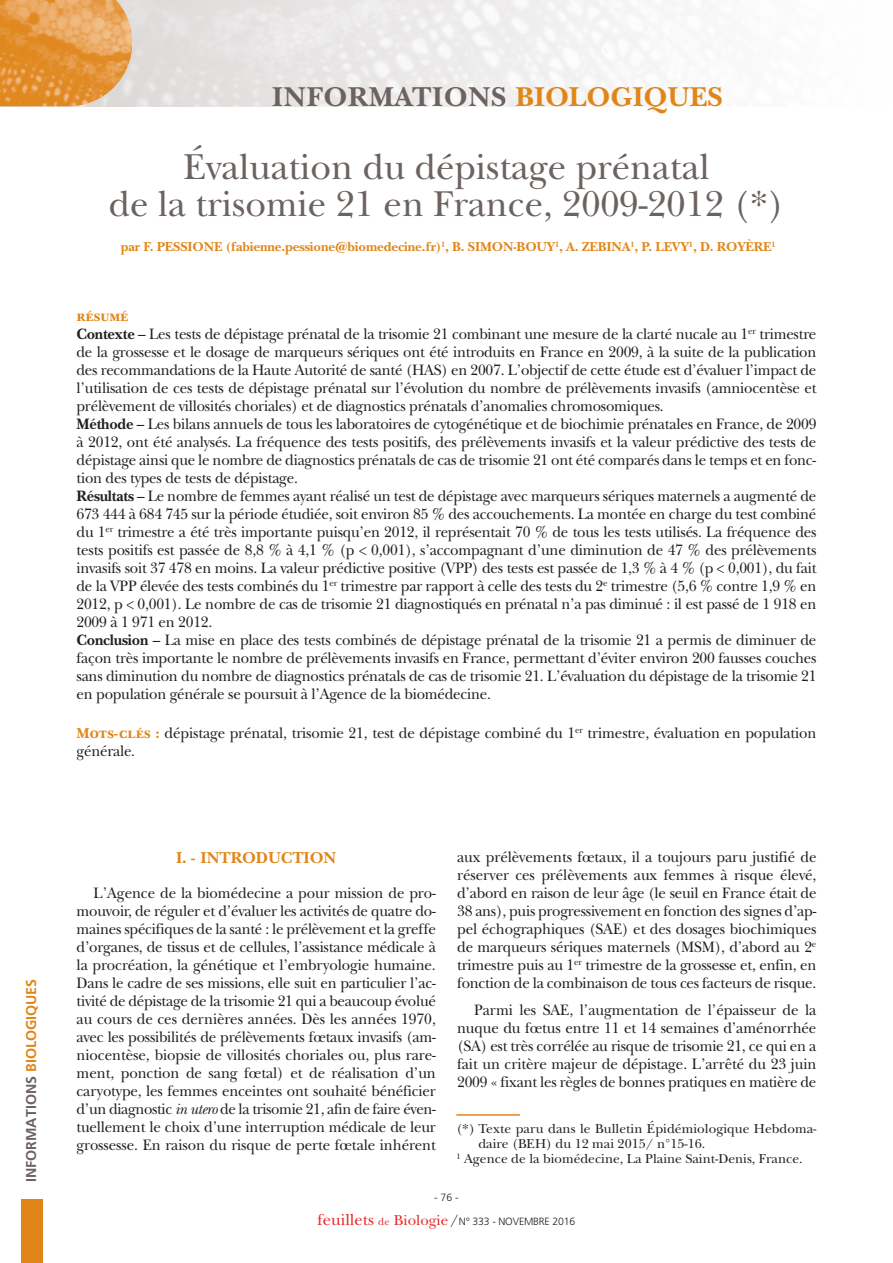
<style>
.page{position:relative;width:893px;height:1263px;background:#fff}
.page>*{position:absolute;margin:0;border:0;box-sizing:border-box;transform-origin:0 0}
.t1{font:37.5px/37.5px "New Baskerville";color:#6c6360;text-align:center}
.t2{font:700 28.5px "New Baskerville";color:#6c6360}
.t3{font:16.5px "New Baskerville Bold SC";letter-spacing:-.005em;color:#e08619}
.t4{font:15.75px/18px "New Baskerville";letter-spacing:-.015em;color:#231f20;text-align:justify;scale:.95 1}
.t5{font:15px "New Baskerville Bold SC";letter-spacing:-.005em;color:#e08619}
.t6{font:700 14.25px "Frutiger";color:#6c6360}
.t7{font:13.5px "New Baskerville";color:#231f20}
.t8{font:700 13.5px "New Baskerville";letter-spacing:-.01em;color:#e08619}
.t9{font:300 10.5px "Frutiger";letter-spacing:-.015em;color:#231f20}
.s1{color:#e08619}
.s2{font-weight:700}
.s3{font-family:"New Baskerville Bold SC";font-size:15px;color:#e08619}
.s4{font-style:italic}
.s5{font-family:"New Baskerville";font-weight:400;font-size:16.5px;color:#e9292b}
.s6{font-family:"New Baskerville";font-weight:400;color:#e9292b}
.s7{font-family:"New Baskerville";font-weight:400;font-size:15px;color:#e9292b}
.s8{font-family:"New Baskerville";font-weight:400;font-size:15px}
</style>
<div class="page">
<svg style="left:132px;top:0;width:532px;height:106px"></svg>
<img style="left:0;top:0;width:132px;height:106px">
<hr style="left:456px;top:1114px;width:64px;height:2px;background:#e08619">
<div style="left:21px;top:1199px;width:22px;height:64px;background:#e08619"></div>
<p class="t6" style="left:25px;top:1182px;width:205px;rotate:-90deg">INFORMATIONS <span class="s1">BIOLOGIQUES</span></p>
<h2 class="t2" style="left:272px;top:87px;width:452px">INFORMATIONS <span class="s1">BIOLOGIQUES</span></h2>
<h1 class="t1" style="left:109px;top:152px;width:677px">Évaluation du dépistage prénatal<br>de la trisomie 21 en France, 2009-2012 (*)</h1>
<p class="t8" style="left:121px;top:242px;width:656px">par F. PESSIONE (fabienne.pessione@biomedecine.fr)<sup>1</sup>, B. SIMON-BOUY<sup>1</sup>, A. ZEBINA<sup>1</sup>, P. LEVY<sup>1</sup>, D. ROYÈRE<sup>1</sup></p>
<p class="t5" style="left:77px;top:311px;width:54px">résumé</p>
<p class="t4" style="left:77px;top:327px;width:780px;text-align:left"><span class="s2">Contexte</span> – Les tests de dépistage prénatal de la trisomie 21 combinant une mesure de la clarté nucale au 1<sup>er</sup> trimestre de la grossesse et le dosage de marqueurs sériques ont été introduits en France en 2009, à la suite de la publication des recommandations de la Haute Autorité de santé (HAS) en 2007. L’objectif de cette étude est d’évaluer l’impact de l’utilisation de ces tests de dépistage prénatal sur l’évolution du nombre de prélèvements invasifs (amniocentèse et prélèvement de villosités choriales) et de diagnostics prénatals d’anomalies chromosomiques.<br><span class="s2">Méthode</span> – Les bilans annuels de tous les laboratoires de cytogénétique et de biochimie prénatales en France, de 2009 à 2012, ont été analysés. La fréquence des tests positifs, des prélèvements invasifs et la valeur prédictive des tests de dépistage ainsi que le nombre de diagnostics prénatals de cas de trisomie 21 ont été comparés dans le temps et en fonc&shy;tion des types de tests de dépistage.<br><span class="s2">Résultats</span> – Le nombre de femmes ayant réalisé un test de dépistage avec marqueurs sériques maternels a augmenté de 673 444 à 684 745 sur la période étudiée, soit environ 85 % des accouchements. La montée en charge du test combiné du 1<sup>er</sup> trimestre a été très importante puisqu’en 2012, il représentait 70 % de tous les tests utilisés. La fréquence des tests positifs est passée de 8,8 % à 4,1 % (p &lt; 0,001), s’accompagnant d’une diminution de 47 % des prélèvements invasifs soit 37 478 en moins. La valeur prédictive positive (VPP) des tests est passée de 1,3 % à 4 % (p &lt; 0,001), du fait de la VPP élevée des tests combinés du 1<sup>er</sup> trimestre par rapport à celle des tests du 2<sup>e</sup> trimestre (5,6 % contre 1,9 % en 2012, p &lt; 0,001). Le nombre de cas de trisomie 21 diagnostiqués en prénatal n’a pas diminué : il est passé de 1 918 en 2009 à 1 971 en 2012.<br><span class="s2">Conclusion</span> – La mise en place des tests combinés de dépistage prénatal de la trisomie 21 a permis de diminuer de façon très importante le nombre de prélèvements invasifs en France, permettant d’éviter environ 200 fausses couches sans diminution du nombre de diagnostics prénatals de cas de trisomie 21. L’évaluation du dépistage de la trisomie 21 en population générale se poursuit à l’Agence de la biomédecine.</p>
<p class="t4" style="left:77px;top:726px;width:780px"><span class="s3">Mots-clés :</span> dépistage prénatal, trisomie 21, test de dépistage combiné du 1<sup>er</sup> trimestre, évaluation en population générale.</p>
<p class="t3" style="left:176px;top:851px;width:162px">I. - INTRODUCTION</p>
<p class="t4" style="left:77px;top:885px;width:380px;text-indent:17px">L’Agence de la biomédecine a pour mission de pro&shy;mouvoir, de réguler et d’évaluer les activités de quatre do&shy;maines spécifiques de la santé : le prélèvement et la greffe d’organes, de tissus et de cellules, l’assistance médicale à la procréation, la génétique et l’embryologie humaine.<br>Dans le cadre de ses missions, elle suit en particulier l’ac&shy;tivité de dépistage de la trisomie 21 qui a beaucoup évolué au cours de ces dernières années. Dès les années 1970, avec les possibilités de prélèvements fœtaux invasifs (am&shy;niocentèse, biopsie de villosités choriales ou, plus rare&shy;ment, ponction de sang fœtal) et de réalisation d’un caryotype, les femmes enceintes ont souhaité bénéficier d’un diagnostic <span class="s4">in utero</span> de la trisomie 21, afin de faire éven&shy;tuellement le choix d’une interruption médicale de leur grossesse. En raison du risque de perte fœtale inhérent</p>
<p class="t4" style="left:457px;top:850px;width:380px">aux prélèvements fœtaux, il a toujours paru justifié de réserver ces prélèvements aux femmes à risque élevé, d’abord en raison de leur âge (le seuil en France était de 38 ans), puis progressivement en fonction des signes d’ap&shy;pel échographiques (SAE) et des dosages biochimiques de marqueurs sériques maternels (MSM), d’abord au 2<sup>e </sup>trimestre puis au 1<sup>er</sup> trimestre de la grossesse et, enfin, en fonction de la combinaison de tous ces facteurs de risque.</p>
<p class="t4" style="left:457px;top:1002px;width:380px;text-indent:17px">Parmi les SAE, l’augmentation de l’épaisseur de la nuque du fœtus entre 11 et 14 semaines d’aménorrhée (SA) est très corrélée au risque de trisomie 21, ce qui en a fait un critère majeur de dépistage. L’arrêté du 23 juin 2009 « fixant les règles de bonnes pratiques en matière de</p>
<p class="t7" style="left:456px;top:1123px;width:362px">(*) Texte paru dans le Bulletin Épidémiologique Hebdoma-</p>
<p class="t7" style="left:478px;top:1138px;width:228px">daire (BEH) du 12 mai 2015/ n°15-16.</p>
<p class="t7" style="left:456px;top:1153px;width:348px"><sup>1</sup> Agence de la biomédecine, La Plaine Saint-Denis, France.</p>
<p class="t9" style="left:434px;top:1193px;width:26px">-76-</p>
<p class="t9" style="left:318px;top:1217px;width:259px"><span class="s5">feuillets</span> <span class="s6">de</span> <span class="s7">Biologie</span><span class="s8">/</span>N° 333 - NOVEMBRE 2016</p>
</div>
